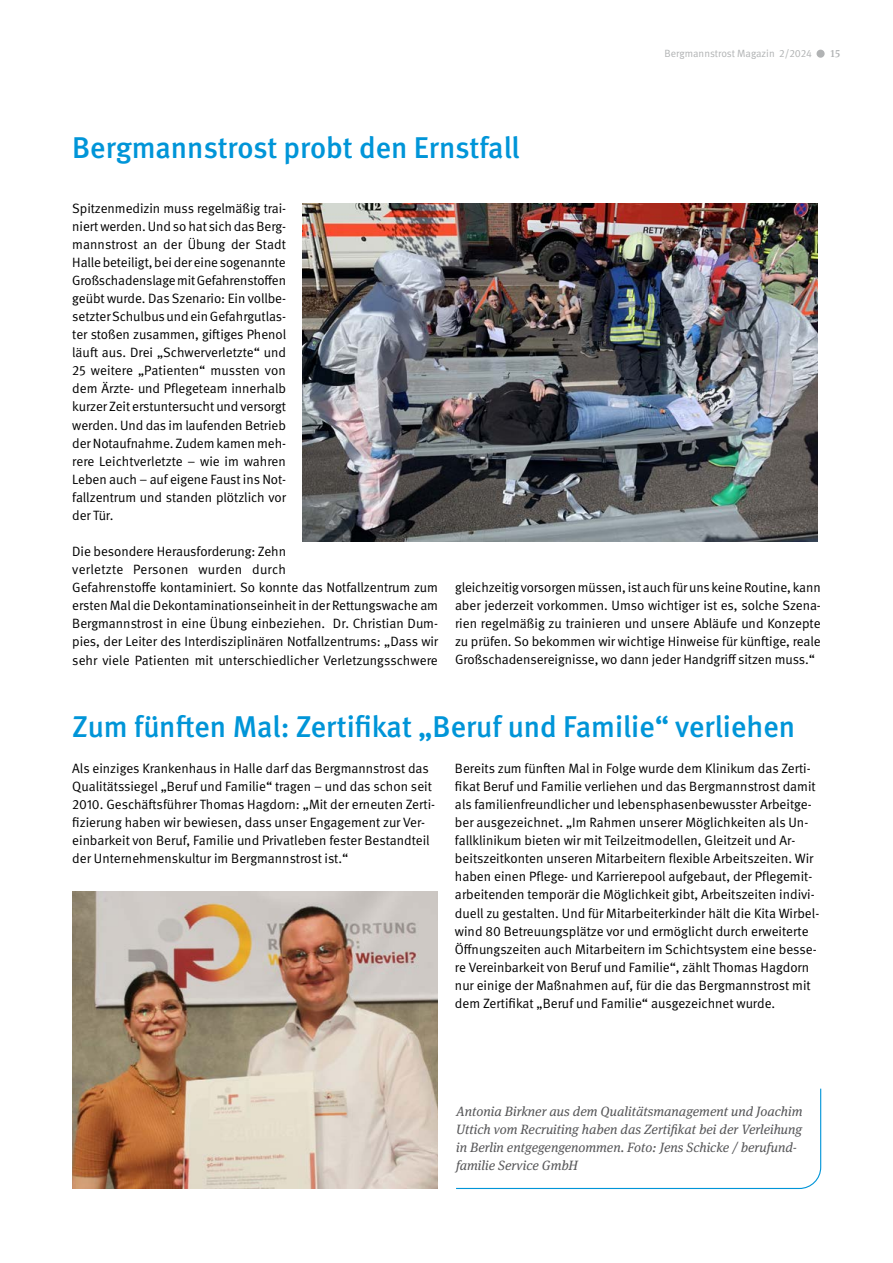
<style>
.page{position:relative;width:893px;height:1263px;background:#fff}
.page>*{position:absolute;margin:0;border:0;box-sizing:border-box;transform-origin:0 0}
.t1{font:500 30px "DGUV Meta";color:#0095d8}
.t2{font:13.5px/18.1px "DGUV Meta";color:#000}
.t3{font:italic 13.5px/18px "DGUV Meta Serif";color:#58585a}
.t4{font:10.5px "DGUV Meta";letter-spacing:-.005em;color:#b1b3b4}
.t5{font:500 10.5px "DGUV Meta Serif";color:#b1b3b4}
</style>
<div class="page">
<div style="left:816px;top:50px;width:9px;height:8px;background:#b1b3b4;border-radius:50%"></div>
<img style="left:72px;top:892px;width:366px;height:296px">
<img style="left:303px;top:204px;width:514px;height:337px">
<svg style="left:456px;top:1088px;width:366px;height:101px"></svg>
<p class="t4" style="left:665px;top:47px;width:149px">Bergmannstrost Magazin 2/2024</p>
<p class="t5" style="left:831px;top:47px;width:11px">15</p>
<h1 class="t1" style="left:72px;top:131px;width:449px">Bergmannstrost probt den Ernstfall</h1>
<p class="t2" style="left:72px;top:199px;width:215px;text-align:justify">Spitzenmedizin muss regelmäßig trai&shy;niert werden. Und so hat sich das Berg&shy;mannstrost an der Übung der Stadt Halle beteiligt, bei der eine sogenannte Großschadenslage mit Gefahrenstoffen geübt wurde. Das Szenario: Ein vollbe&shy;setzter Schulbus und ein Gefahrgutlas&shy;ter stoßen zusammen, giftiges Phenol läuft aus. Drei „Schwerverletzte“ und 25 weitere „Patienten“ mussten von dem Ärzte- und Pflegeteam innerhalb kurzer Zeit erstuntersucht und versorgt werden. Und das im laufenden Betrieb der Notaufnahme. Zudem kamen meh&shy;rere Leichtverletzte – wie im wahren Leben auch – auf eigene Faust ins Not&shy;fallzentrum und standen plötzlich vor der Tür.</p>
<p class="t2" style="left:72px;top:543px;width:367px">Die besondere Herausforderung: Zehn<br>verletzte Personen wurden durch<br>Gefahrenstoffe kontaminiert. So konnte das Notfallzentrum zum ersten Mal die Dekontaminationseinheit in der Rettungswache am Bergmannstrost in eine Übung einbeziehen. Dr. Christian Dum&shy;pies, der Leiter des Interdisziplinären Notfallzentrums: „Dass wir sehr viele Patienten mit unterschiedlicher Verletzungsschwere</p>
<p class="t2" style="left:455px;top:579px;width:367px;text-align:justify">gleichzeitig vorsorgen müssen, ist auch für uns keine Routine, kann aber jederzeit vorkommen. Umso wichtiger ist es, solche Szena&shy;rien regelmäßig zu trainieren und unsere Abläufe und Konzepte zu prüfen. So bekommen wir wichtige Hinweise für künftige, reale Großschadensereignisse, wo dann jeder Handgriff sitzen muss.“</p>
<h1 class="t1" style="left:72px;top:709px;width:724px">Zum fünften Mal: Zertifikat „Beruf und Familie“ verliehen</h1>
<p class="t2" style="left:72px;top:759px;width:364px">Als einziges Krankenhaus in Halle darf das Bergmannstrost das Qualitätssiegel „Beruf und Familie“ tragen – und das schon seit 2010. Geschäftsführer Thomas Hagdorn: „Mit der erneuten Zerti&shy;fizierung haben wir bewiesen, dass unser Engagement zur Ver&shy;einbarkeit von Beruf, Familie und Privatleben fester Bestandteil der Unternehmenskultur im Bergmannstrost ist.“</p>
<p class="t2" style="left:455px;top:759px;width:366px">Bereits zum fünften Mal in Folge wurde dem Klinikum das Zerti&shy;fikat Beruf und Familie verliehen und das Bergmannstrost damit als familienfreundlicher und lebensphasenbewusster Arbeitge&shy;ber ausgezeichnet. „Im Rahmen unserer Möglichkeiten als Un&shy;fallklinikum bieten wir mit Teilzeitmodellen, Gleitzeit und Ar&shy;beitszeitkonten unseren Mitarbeitern flexible Arbeitszeiten. Wir haben einen Pflege- und Karrierepool aufgebaut, der Pflegemit&shy;arbeitenden temporär die Möglichkeit gibt, Arbeitszeiten indivi&shy;duell zu gestalten. Und für Mitarbeiterkinder hält die Kita Wirbel&shy;wind 80 Betreuungsplätze vor und ermöglicht durch erweiterte Öffnungszeiten auch Mitarbeitern im Schichtsystem eine besse&shy;re Vereinbarkeit von Beruf und Familie“, zählt Thomas Hagdorn nur einige der Maßnahmen auf, für die das Bergmannstrost mit dem Zertifikat „Beruf und Familie“ ausgezeichnet wurde.</p>
<p class="t3" style="left:456px;top:1103px;width:348px">Antonia Birkner aus dem Qualitätsmanagement und Joachim Uttich vom Recruiting haben das Zertifikat bei der Verleihung in Berlin entgegengenommen. Foto: Jens Schicke / berufund&shy;familie Service GmbH</p>
</div>
